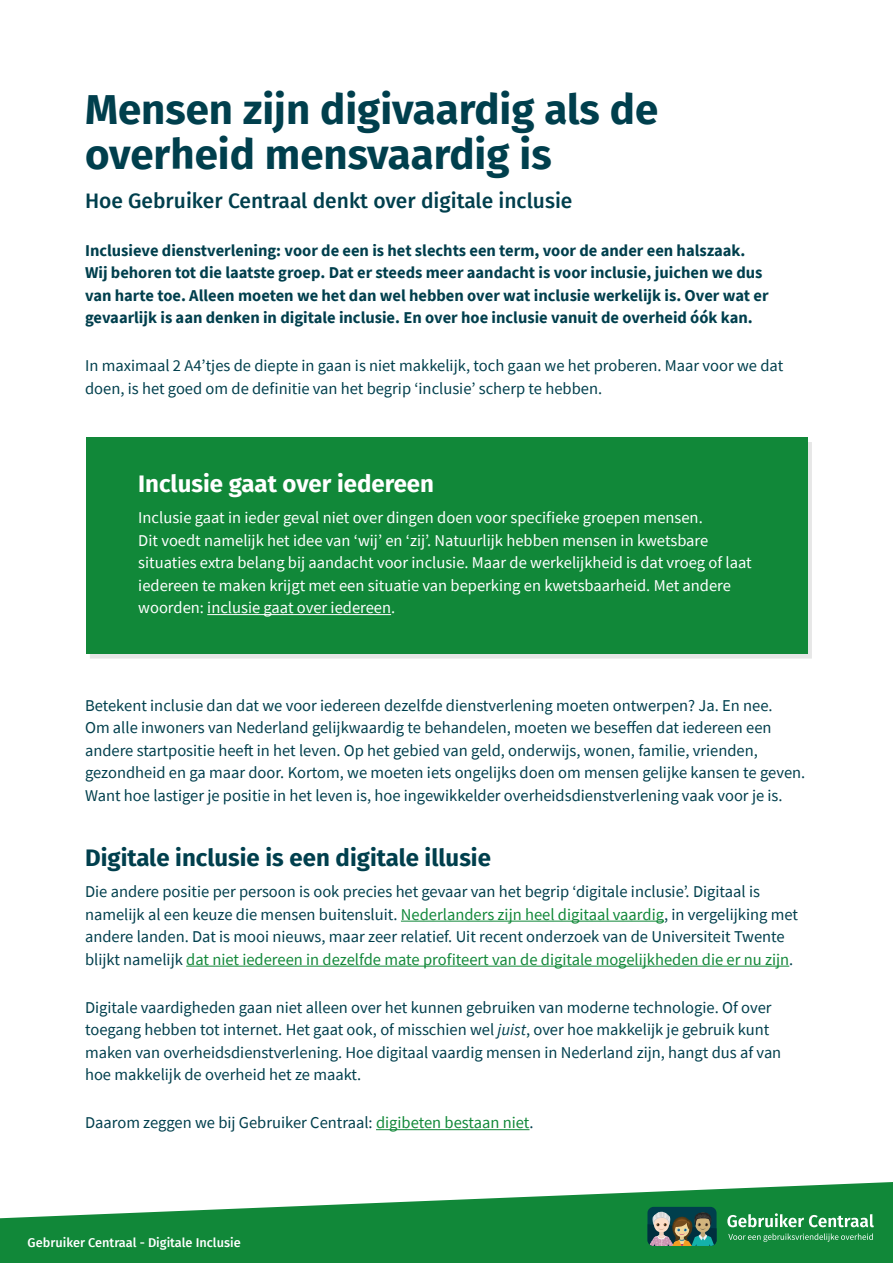
<style>
.page{position:relative;width:893px;height:1263px;background:#fff}
.page>*{position:absolute;margin:0;border:0;box-sizing:border-box;transform-origin:0 0}
.Heading_1{font:700 42px/45px "Fira Sans";color:#003f4d}
.Heading_2{font:700 24px "Fira Sans";color:#003f4d}
.Heading_2-2{font:700 24px "Fira Sans";color:#fff}
.t1{font:500 21px "Fira Sans";color:#003f4d}
.t2{font:16.5px/22.5px "Source Sans Pro";color:#003f4d}
.t3{font:16.5px/22.5px "Source Sans Pro";color:#fff}
.t4{font:700 16.5px/22.5px "Source Sans Pro";color:#003f4d}
.t5{font:500 12.75px "Fira Sans";color:#fff}
.s1{color:#118839}
.s2{font-style:italic}
</style>
<div class="page">
<svg style="left:0;top:1182px;width:893px;height:81px;fill:#118839"></svg>
<div style="left:647px;top:1207px;width:69px;height:39px;background:#003f4d;border-radius:6px"></div>
<svg style="left:648px;top:1212px;width:68px;height:35px"></svg>
<svg style="left:727px;top:1213px;width:147px;height:14px"></svg>
<svg style="left:728px;top:1233px;width:145px;height:9px"></svg>
<div style="left:90px;top:442px;width:722px;height:217px;background:#e6e6e6"></div>
<div style="left:86px;top:438px;width:721px;height:216px;background:#118839"></div>
<hr style="left:401px;top:921px;width:263px;height:1px;background:#118839">
<hr style="left:186px;top:966px;width:603px;height:1px;background:#118839">
<hr style="left:376px;top:1129px;width:153px;height:1px;background:#118839">
<hr style="left:207px;top:614px;width:184px;height:1px;background:#fff">
<h1 class="Heading_1" style="left:85px;top:84px;width:575px">Mensen zijn digivaardig als de overheid mensvaardig is</h1>
<p class="t1" style="left:85px;top:183px;width:489px">Hoe Gebruiker Centraal denkt over digitale inclusie</p>
<p class="t4" style="left:85px;top:239px;width:685px">Inclusieve dienstverlening: voor de een is het slechts een term, voor de ander een halszaak.<br>Wij behoren tot die laatste groep. Dat er steeds meer aandacht is voor inclusie, juichen we dus van harte toe. Alleen moeten we het dan wel hebben over wat inclusie werkelijk is. Over wat er gevaarlijk is aan denken in digitale inclusie. En over hoe inclusie vanuit de overheid óók kan.</p>
<p class="t2" style="left:85px;top:354px;width:700px">In maximaal 2 A4’tjes de diepte in gaan is niet makkelijk, toch gaan we het proberen. Maar voor we dat doen, is het goed om de definitie van het begrip ‘inclusie’ scherp te hebben.</p>
<h2 class="Heading_2-2" style="left:138px;top:464px;width:297px">Inclusie gaat over iedereen</h2>
<p class="t3" style="left:138px;top:506px;width:615px">Inclusie gaat in ieder geval niet over dingen doen voor specifieke groepen mensen.<br>Dit voedt namelijk het idee van ‘wij’ en ‘zij’. Natuurlijk hebben mensen in kwetsbare situaties extra belang bij aandacht voor inclusie. Maar de werkelijkheid is dat vroeg of laat iedereen te maken krijgt met een situatie van beperking en kwetsbaarheid. Met andere woorden: inclusie gaat over iedereen.</p>
<p class="t2" style="left:85px;top:694px;width:722px">Betekent inclusie dan dat we voor iedereen dezelfde dienstverlening moeten ontwerpen? Ja. En nee.<br>Om alle inwoners van Nederland gelijkwaardig te behandelen, moeten we beseffen dat iedereen een andere startpositie heeft in het leven. Op het gebied van geld, onderwijs, wonen, familie, vrienden, gezondheid en ga maar door. Kortom, we moeten iets ongelijks doen om mensen gelijke kansen te geven.<br>Want hoe lastiger je positie in het leven is, hoe ingewikkelder overheidsdienstverlening vaak voor je is.</p>
<h2 class="Heading_2" style="left:85px;top:838px;width:407px">Digitale inclusie is een digitale illusie</h2>
<p class="t2" style="left:85px;top:880px;width:714px">Die andere positie per persoon is ook precies het gevaar van het begrip ‘digitale inclusie’. Digitaal is namelijk al een keuze die mensen buitensluit. <span class="s1">Nederlanders zijn heel digitaal vaardig</span>, in vergelijking met andere landen. Dat is mooi nieuws, maar zeer relatief. Uit recent onderzoek van de Universiteit Twente blijkt namelijk <span class="s1">dat niet iedereen in dezelfde mate profiteert van de digitale mogelijkheden die er nu zijn</span>.</p>
<p class="t2" style="left:85px;top:996px;width:698px">Digitale vaardigheden gaan niet alleen over het kunnen gebruiken van moderne technologie. Of over toegang hebben tot internet. Het gaat ook, of misschien wel <span class="s2">juist</span>, over hoe makkelijk je gebruik kunt maken van overheidsdienstverlening. Hoe digitaal vaardig mensen in Nederland zijn, hangt dus af van hoe makkelijk de overheid het ze maakt.</p>
<p class="t2" style="left:85px;top:1111px;width:450px">Daarom zeggen we bij Gebruiker Centraal: <span class="s1">digibeten bestaan niet</span>.</p>
<p class="t5" style="left:28px;top:1232px;width:215px">Gebruiker Centraal - Digitale Inclusie</p>
</div>
